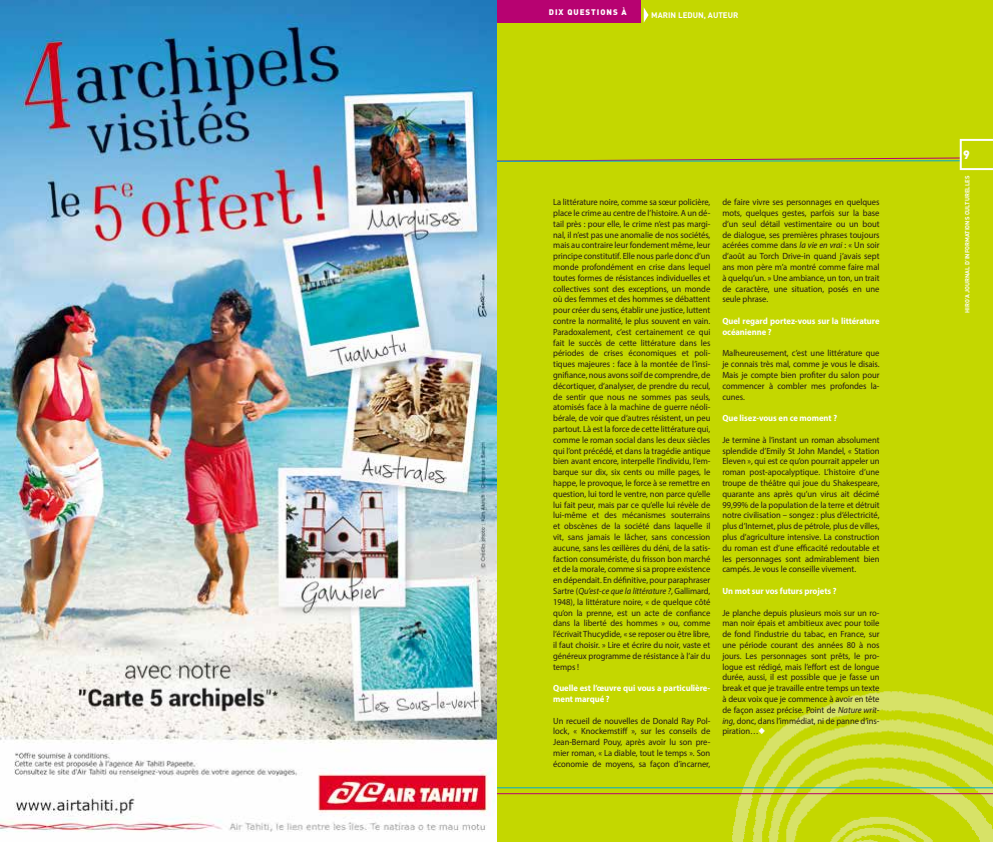
<style>
.page{position:relative;width:993px;height:842px;background:#fff}
.page>*{position:absolute;margin:0;border:0;box-sizing:border-box;transform-origin:0 0}
.t1{font:900 12px "DIN";color:#fff}
.t2{font:9px/10.8px "Myriad Pro";letter-spacing:-.005em;color:#231916;text-align:justify;scale:.95 1}
.t3{font:700 9px/10.8px "Myriad Pro";letter-spacing:-.005em;color:#fff;scale:.95 1}
.t4{font:700 8px "DIN";color:#fff}
.t5{font:900 8px "DIN";letter-spacing:.12em;color:#fff}
.t6{font:700 6px "DIN";color:#fff}
.s1{font-style:italic}
.s2{color:#fff}
</style>
<div class="page">
<div style="left:496px;top:0;width:496px;height:842px;background:#c4d700"></div>
<img style="left:721px;top:691px;width:271px;height:151px">
<div style="left:496px;top:0;width:144px;height:23px;background:#b70271"></div>
<hr style="left:0;top:793px;width:992px;height:1px;background:#b70271">
<hr style="left:0;top:787px;width:992px;height:1px;background:#00abd4">
<svg style="left:496px;top:139px;width:496px;height:31px"></svg>
<svg style="left:643px;top:7px;width:5px;height:16px"></svg>
<img style="left:0;top:0;width:496px;height:832px">
<p class="t5" style="left:548px;top:6px;width:79px">DIX QUESTIONS À</p>
<p class="t4" style="left:651px;top:10px;width:12px">MARIN</p>
<p class="t4" style="left:678px;top:10px;width:11px">LEDUN</p>
<p class="t4" style="left:703px;top:10px;width:11px">, AUTEUR</p>
<p class="t2" style="left:553px;top:197px;width:167px">La littérature noire, comme sa sœur policière, place le crime au centre de l’histoire. A un dé&shy;tail près : pour elle, le crime n’est pas margi&shy;nal, il n’est pas une anomalie de nos sociétés, mais au contraire leur fondement même, leur principe constitutif. Elle nous parle donc d’un monde profondément en crise dans lequel toutes formes de résistances individuelles et collectives sont des exceptions, un monde où des femmes et des hommes se débattent pour créer du sens, établir une justice, luttent contre la normalité, le plus souvent en vain.<br>Paradoxalement, c’est certainement ce qui fait le succès de cette littérature dans les périodes de crises économiques et poli&shy;tiques majeures : face à la montée de l’insi&shy;gnifiance, nous avons soif de comprendre, de décortiquer, d’analyser, de prendre du recul, de sentir que nous ne sommes pas seuls, atomisés face à la machine de guerre néoli&shy;bérale, de voir que d’autres résistent, un peu partout. Là est la force de cette littérature qui, comme le roman social dans les deux siècles qui l’ont précédé, et dans la tragédie antique bien avant encore, interpelle l’individu, l’em&shy;barque sur dix, six cents ou mille pages, le happe, le provoque, le force à se remettre en question, lui tord le ventre, non parce qu’elle lui fait peur, mais par ce qu’elle lui révèle de lui-même et des mécanismes souterrains et obscènes de la société dans laquelle il vit, sans jamais le lâcher, sans concession aucune, sans les œillères du déni, de la satis&shy;faction consumériste, du frisson bon marché et de la morale, comme si sa propre existence en dépendait. En définitive, pour paraphraser Sartre (<span class="s1">Qu’est-ce que la littérature ?</span>, Gallimard, 1948), la littérature noire<span class="s1">,</span> « de quelque côté qu’on la prenne, est un acte de confiance dans la liberté des hommes » ou, comme l’écrivait Thucydide, « se reposer ou être libre, il faut choisir. » Lire et écrire du noir, vaste et généreux programme de résistance à l’air du temps !</p>
<p class="t3" style="left:553px;top:682px;width:167px">Quelle est l’œuvre qui vous a particulière&shy;ment marqué ?</p>
<p class="t2" style="left:553px;top:715px;width:167px">Un recueil de nouvelles de Donald Ray Pol&shy;lock, « Knockemstiff », sur les conseils de Jean-Bernard Pouy, après avoir lu son pre&shy;mier roman, « La diable, tout le temps ». Son économie de moyens, sa façon d’incarner,</p>
<p class="t2" style="left:722px;top:197px;width:167px">de faire vivre ses personnages en quelques mots, quelques gestes, parfois sur la base d’un seul détail vestimentaire ou un bout de dialogue, ses premières phrases toujours acérées comme dans <span class="s1">la vie en vrai</span> : « Un soir d’août au Torch Drive-in quand j’avais sept ans mon père m’a montré comme faire mal à quelqu’un. » Une ambiance, un ton, un trait de caractère, une situation, posés en une seule phrase.</p>
<p class="t3" style="left:722px;top:315px;width:167px">Quel regard portez-vous sur la littérature océanienne ?</p>
<p class="t2" style="left:722px;top:348px;width:167px">Malheureusement, c’est une littérature que je connais très mal, comme je vous le disais.<br>Mais je compte bien profiter du salon pour commencer à combler mes profondes la&shy;cunes.</p>
<p class="t3" style="left:722px;top:412px;width:122px">Que lisez-vous en ce moment ?</p>
<p class="t2" style="left:722px;top:434px;width:167px">Je termine à l’instant un roman absolument splendide d’Emily St John Mandel, « Station Eleven », qui est ce qu’on pourrait appeler un roman post-apocalyptique. L’histoire d’une troupe de théâtre qui joue du Shakespeare, quarante ans après qu’un virus ait décimé 99,99% de la population de la terre et détruit notre civilisation – songez : plus d’électricité, plus d’Internet, plus de pétrole, plus de villes, plus d’agriculture intensive. La construction du roman est d’une efficacité redoutable et les personnages sont admirablement bien campés. Je vous le conseille vivement.</p>
<p class="t3" style="left:722px;top:585px;width:122px">Un mot sur vos futurs projets ?</p>
<p class="t2" style="left:722px;top:607px;width:167px">Je planche depuis plusieurs mois sur un ro&shy;man noir épais et ambitieux avec pour toile de fond l’industrie du tabac, en France, sur une période courant des années 80 à nos jours. Les personnages sont prêts, le pro&shy;logue est rédigé, mais l’effort est de longue durée, aussi, il est possible que je fasse un break et que je travaille entre temps un texte à deux voix que je commence à avoir en tête de façon assez précise. Point de <span class="s1">Nature writ&shy;ing</span>, donc, dans l’immédiat, ni de panne d’ins&shy;piration…<span class="s2">◆</span></p>
<h1 class="t1" style="left:962px;top:147px;width:8px">9</h1>
<p class="t6" style="left:963px;top:313px;width:139px;rotate:-90deg">HIRO’A JOURNAL D’INFORMATIONS CULTURELLES</p>
</div>
